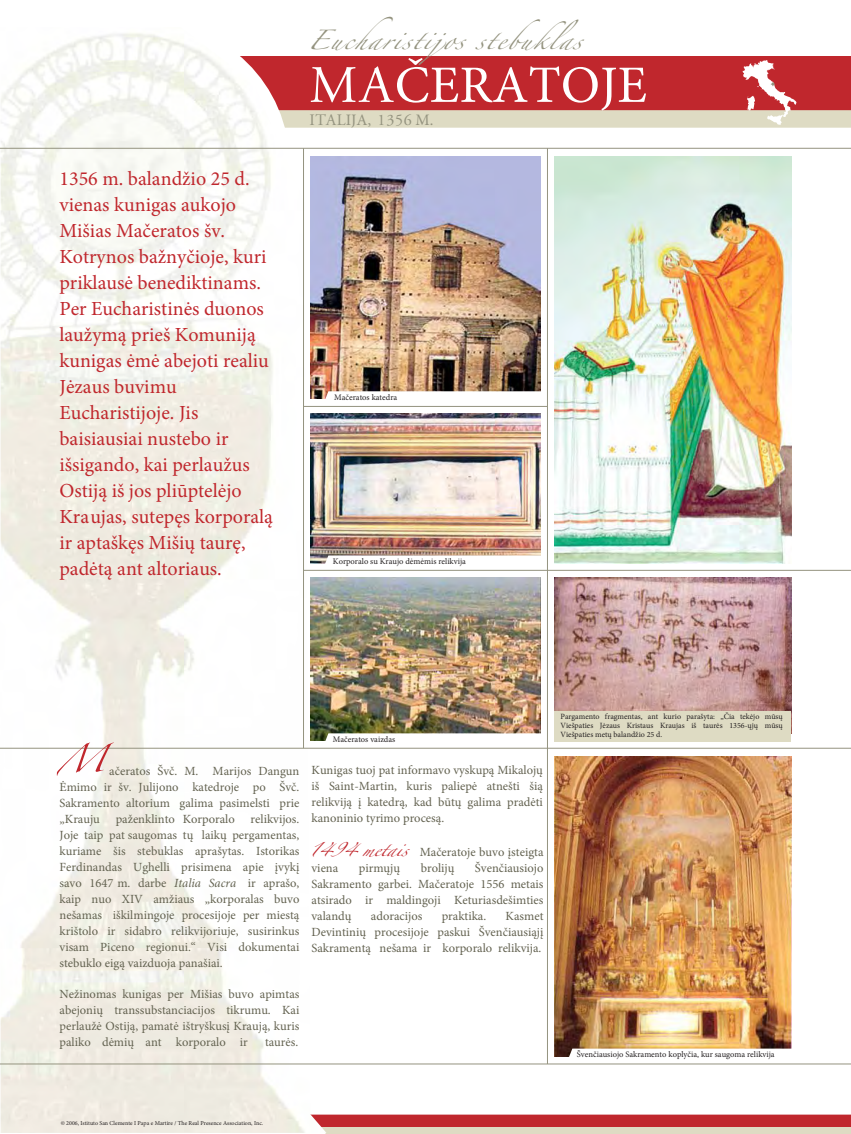
<style>
.page{position:relative;width:851px;height:1134px;background:#fff}
.page>*{position:absolute;margin:0;border:0;box-sizing:border-box;transform-origin:0 0}
.t1{font:italic 62px "Zapfino Extra LT One";color:#c0272d}
.t2{font:52.5px "Minion Pro";color:#fff}
.t3{font:italic 44px "Zapfino Extra LT One";letter-spacing:.04em;color:#94937f}
.t4{font:italic 32px "Zapfino Extra LT One";color:#c0272d}
.t5{font:20px/26px "Minion Pro";color:#c0272d}
.t6{font:16px "Adobe Garamond";letter-spacing:.05em;color:#94937f}
.t7{font:12.5px/16px "Minion Pro";color:#636250;text-align:justify}
.t8{font:8.5px "Minion Pro";color:#231f20}
.t9{font:8px/8.9px "Minion Pro";color:#231f20;text-align:justify}
.t10{font:6px "Minion Pro";color:#231f20}
.s1{font-family:"Adobe Garamond"}
.s2{font-family:"Minion Pro"}
.s3{font-style:italic}
</style>
<div class="page">
<div style="left:303px;top:1114px;width:547px;height:18px;background:#c0272d"></div>
<div style="left:303px;top:1128px;width:547px;height:6px;background:#dedbc3"></div>
<div style="left:221px;top:57px;width:629px;height:54px;background:#c0272d"></div>
<div style="left:222px;top:110px;width:628px;height:18px;background:#dedbc3"></div>
<img style="left:1px;top:33px;width:325px;height:1100px">
<hr style="left:0;top:748px;width:850px;height:1px;background:#94937f">
<hr style="left:0;top:148px;width:850px;height:1px;background:#94937f">
<hr style="left:0;top:1064px;width:850px;height:1px;background:#94937f">
<hr style="left:303px;top:148px;width:1px;height:600px;background:#94937f">
<img style="left:554px;top:578px;width:237px;height:133px">
<img style="left:310px;top:157px;width:230px;height:242px">
<img style="left:554px;top:157px;width:237px;height:406px">
<img style="left:310px;top:413px;width:230px;height:150px">
<img style="left:310px;top:578px;width:230px;height:163px">
<hr style="left:303px;top:406px;width:244px;height:1px;background:#94937f">
<hr style="left:303px;top:570px;width:547px;height:1px;background:#94937f">
<svg style="left:323px;top:555px;width:218px;height:13px"></svg>
<svg style="left:323px;top:733px;width:218px;height:13px"></svg>
<svg style="left:323px;top:391px;width:218px;height:13px"></svg>
<hr style="left:547px;top:148px;width:1px;height:916px;background:#94937f">
<svg style="left:742px;top:60px;width:54px;height:65px"></svg>
<img style="left:554px;top:756px;width:237px;height:300px">
<svg style="left:567px;top:1048px;width:225px;height:9px"></svg>
<div style="left:554px;top:711px;width:237px;height:30px;background:#dedbc3"></div>
<p class="t5" style="left:59px;top:166px;width:215px">1356 m. balandžio 25 d. vienas kunigas aukojo<br>Mišias Mačeratos šv.<br>Kotrynos bažnyčioje, kuri priklausė benediktinams.<br>Per Eucharistinės duonos laužymą prieš Komuniją kunigas ėmė abejoti realiu<br>Jėzaus buvimu<br>Eucharistijoje. Jis baisiausiai nustebo ir išsigando, kai perlaužus<br>Ostiją iš jos pliūptelėjo<br>Kraujas, sutepęs korporalą ir aptaškęs Mišių taurę, padėtą ant altoriaus.</p>
<h3 class="t3" style="left:307px;top:8px;width:291px">Eucharistijosstebuklas</h3>
<h2 class="t2" style="left:309px;top:50px;width:339px"><span class="s1">MA</span>ČERATOJE</h2>
<p class="t6" style="left:309px;top:111px;width:125px">ITAL<span class="s2">IJA</span>, 1356 <span class="s2">M.</span></p>
<p class="t8" style="left:334px;top:391px;width:64px">Mačeratos katedra</p>
<p class="t8" style="left:333px;top:556px;width:134px">Korporalo su Kraujo dėmėmis relikvija</p>
<p class="t8" style="left:333px;top:733px;width:64px">Mačeratos vaizdas</p>
<h1 class="t1" style="left:56px;top:714px;width:70px">M</h1>
<p class="t7" style="left:311px;top:762px;width:233px;text-indent:-202px">ačeratos Švč. M. Marijos Dangun Kunigas tuoj pat informavo vyskupą Mikalojų iš Saint-Martin, kuris paliepė atnešti šią relikviją į katedrą, kad būtų galima pradėti kanoninio tyrimo procesą.</p>
<p class="t7" style="left:60px;top:779px;width:241px">Ėmimo ir šv. Julijono katedroje po Švč.<br>Sakramento altorium galima pasimelsti prie „Krauju</p>
<p class="t7" style="left:60px;top:811px;width:241px;text-indent:191px">relikvijos.<br>Joje taip pat saugomas tų laikų pergamentas, kuriame šis stebuklas aprašytas. Istorikas Ferdinandas Ughelli prisimena apie įvykį savo 1647 m. darbe <span class="s3">Italia Sacra</span> ir aprašo, kaip nuo XIV amžiaus „korporalas buvo nešamas iškilmingoje procesijoje per miestą krištolo ir sidabro relikvijoriuje, susirinkus visam Piceno regionui.“ Visi dokumentai stebuklo eigą vaizduoja panašiai.</p>
<p class="t7" style="left:60px;top:986px;width:241px">Nežinomas kunigas per Mišias buvo apimtas abejonių transsubstanciacijos tikrumu. Kai perlaužė Ostiją, pamatė ištryškusį Kraują, kuris paliko dėmių ant korporalo ir</p>
<p class="t7" style="left:116px;top:811px;width:121px">paženklinto Korporalo</p>
<h3 class="t4" style="left:309px;top:826px;width:111px">1494metais</h3>
<p class="t7" style="left:419px;top:844px;width:125px">Mačeratoje buvo įsteigta</p>
<p class="t7" style="left:311px;top:860px;width:233px;text-indent:163px">Švenčiausiojo Sakramento garbei. Mačeratoje 1556 metais atsirado ir maldingoji Keturiasdešimties valandų</p>
<p class="t7" style="left:311px;top:860px;width:28px">viena</p>
<p class="t7" style="left:359px;top:860px;width:43px">pirmųjų</p>
<p class="t7" style="left:420px;top:860px;width:35px">brolijų</p>
<p class="t7" style="left:371px;top:908px;width:53px">adoracijos</p>
<p class="t7" style="left:441px;top:908px;width:46px">praktika.</p>
<p class="t7" style="left:311px;top:908px;width:233px;text-indent:194px">Kasmet Devintinių procesijoje paskui Švenčiausiąjį Sakramentą nešama ir korporalo relikvija.</p>
<p class="t7" style="left:265px;top:1034px;width:35px">taurės.</p>
<p class="t9" style="left:560px;top:712px;width:224px">Pargamento fragmentas, ant kurio parašyta: „Čia tekėjo mūsų Viešpaties Jėzaus Kristaus Kraujas iš taurės 1356-ųjų mūsų Viešpaties metų balandžio 25 d.</p>
<p class="t8" style="left:577px;top:1049px;width:199px">Švenčiausiojo Sakramento koplyčia, kur saugoma relikvija</p>
<p class="t10" style="left:61px;top:1119px;width:204px">© 2006, Istituto San Clemente I Papa e Martire / The Real Presence Association, Inc.</p>
</div>
